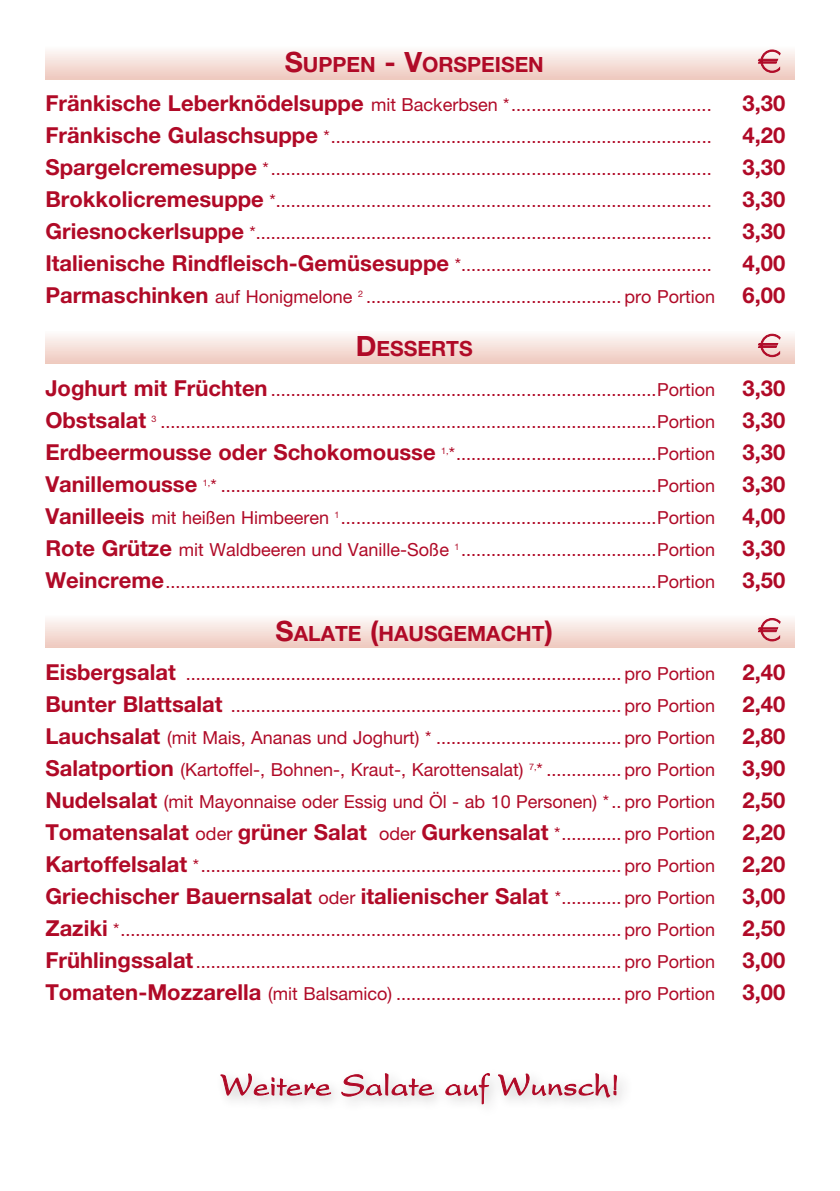
<style>
.page{position:relative;width:840px;height:1191px;background:#fff}
.page>*{position:absolute;margin:0;border:0;box-sizing:border-box;transform-origin:0 0}
.t1{font:700 22px "Helvetica Neue LT Pro";color:#b00a27}
.t2{font:700 21px "Helvetica Neue LT Pro";color:#b00a27}
.t3{font:18px/32px "Helvetica Neue LT Pro";color:#b00a27;text-align:justify}
.s1{font-size:28px}
.s2{font-weight:700;font-size:22px}
.s3{font-weight:400;font-size:18px}
</style>
<div class="page">
<div style="left:45px;top:45px;width:749px;height:34px;background:linear-gradient(to bottom,#fefffe,#efcac0)"></div>
<svg style="left:757px;top:50px;width:23px;height:23px"></svg>
<div style="left:45px;top:330px;width:749px;height:34px;background:linear-gradient(to bottom,#fefefd,#efc9bf)"></div>
<svg style="left:757px;top:334px;width:23px;height:23px"></svg>
<div style="left:45px;top:614px;width:749px;height:34px;background:linear-gradient(to bottom,#fefdfd,#efcabf)"></div>
<svg style="left:757px;top:618px;width:23px;height:23px"></svg>
<svg style="left:220px;top:1073px;width:397px;height:31px"></svg>
<p class="t2" style="left:284px;top:52px;width:260px"><span class="s1">S</span>UPPEN <span class="s1">- V</span>ORSPEISEN</p>
<p class="t3" style="left:45px;top:89px;width:667px"><span class="s2">Fränkische Leberknödelsuppe</span> mit Backerbsen *........................................</p>
<p class="t1" style="left:742px;top:90px;width:44px">3,30</p>
<p class="t3" style="left:45px;top:121px;width:667px"><span class="s2">Fränkische Gulaschsuppe</span> *............................................................................</p>
<p class="t1" style="left:742px;top:122px;width:44px">4,20</p>
<p class="t3" style="left:45px;top:153px;width:667px"><span class="s2">Spargelcremesuppe</span> *........................................................................................</p>
<p class="t1" style="left:742px;top:154px;width:44px">3,30</p>
<p class="t3" style="left:45px;top:185px;width:667px"><span class="s2">Brokkolicremesuppe</span> *.......................................................................................</p>
<p class="t1" style="left:742px;top:186px;width:44px">3,30</p>
<p class="t3" style="left:45px;top:217px;width:667px"><span class="s2">Griesnockerlsuppe</span> *...........................................................................................</p>
<p class="t1" style="left:742px;top:218px;width:44px">3,30</p>
<p class="t3" style="left:45px;top:249px;width:667px"><span class="s2">Italienische Rindfleisch-Gemüsesuppe</span> *..................................................</p>
<p class="t1" style="left:742px;top:250px;width:44px">4,00</p>
<p class="t3" style="left:45px;top:281px;width:741px"><span class="s2">Parmaschinken</span> auf Honigmelone <sup>2</sup> ................................................... pro Portion <span class="s2">6,00</span></p>
<p class="t2" style="left:355px;top:336px;width:116px"><span class="s1">D</span>ESSERTS</p>
<p class="t3" style="left:45px;top:373px;width:741px"><span class="s2">Joghurt mit Früchten</span> .............................................................................Portion <span class="s2">3,30</span></p>
<p class="t1" style="left:45px;top:406px;width:102px">Obstsalat</p>
<p class="t3" style="left:151px;top:405px;width:635px"><sup>3</sup> ...................................................................................................Portion <span class="s2">3,30</span></p>
<p class="t1" style="left:45px;top:438px;width:391px">Erdbeermousse oder Schokomousse</p>
<p class="t3" style="left:441px;top:437px;width:345px"><sup>1,</sup>*........................................Portion <span class="s2">3,30</span></p>
<p class="t1" style="left:45px;top:470px;width:153px">Vanillemousse</p>
<p class="t3" style="left:45px;top:469px;width:741px;text-indent:157px"><sup>1,</sup>* .......................................................................................Portion <span class="s2">3,30<br>Vanilleeis</span> mit heißen Himbeeren <sup>1</sup> ...............................................................Portion <span class="s2">4,00<br>Rote Grütze</span> mit Waldbeeren und Vanille-Soße <sup>1</sup> .......................................Portion <span class="s2">3,30<br>Weincreme</span>..................................................................................................Portion <span class="s2">3,50</span></p>
<p class="t2" style="left:275px;top:620px;width:279px"><span class="s1">S</span>ALATE <span class="s1">(</span>HAUSG EMACHT<span class="s1">)</span></p>
<p class="t3" style="left:45px;top:657px;width:741px"><span class="s2">Eisbergsalat</span> ....................................................................................... pro Portion <span class="s2">2,40<br>Bunter Blattsalat</span> .............................................................................. pro Portion <span class="s2">2,40<br>Lauchsalat</span> (mit Mais, Ananas und Joghurt) * ..................................... pro Portion <span class="s2">2,80<br>Salatportion</span> (Kartoffel-, Bohnen-, Kraut-, Karottensalat) <sup>7,</sup>* ............... pro Portion <span class="s2">3,90<br>Nudelsalat</span> (mit Mayonnaise oder Essig und Öl - ab 10 Personen) *.. pro Portion <span class="s2">2,50</span></p>
<p class="t1" style="left:45px;top:818px;width:741px">Tomatensalat <span class="s3">oder</span> grüner Salat <span class="s3">oder</span> Gurkensalat <span class="s3">*............ pro Portion</span> 2,20</p>
<p class="t3" style="left:45px;top:849px;width:741px"><span class="s2">Kartoffelsalat</span> *.................................................................................... pro Portion <span class="s2">2,20</span></p>
<p class="t1" style="left:45px;top:882px;width:741px">Griechischer Bauernsalat <span class="s3">oder</span> italienischer Salat <span class="s3">*............ pro Portion</span> 3,00</p>
<p class="t3" style="left:45px;top:913px;width:741px"><span class="s2">Zaziki</span> *.................................................................................................... pro Portion <span class="s2">2,50<br>Frühlingssalat</span>..................................................................................... pro Portion <span class="s2">3,00<br>Tomaten-Mozzarella</span> (mit Balsamico) ............................................. pro Portion <span class="s2">3,00</span></p>
</div>
